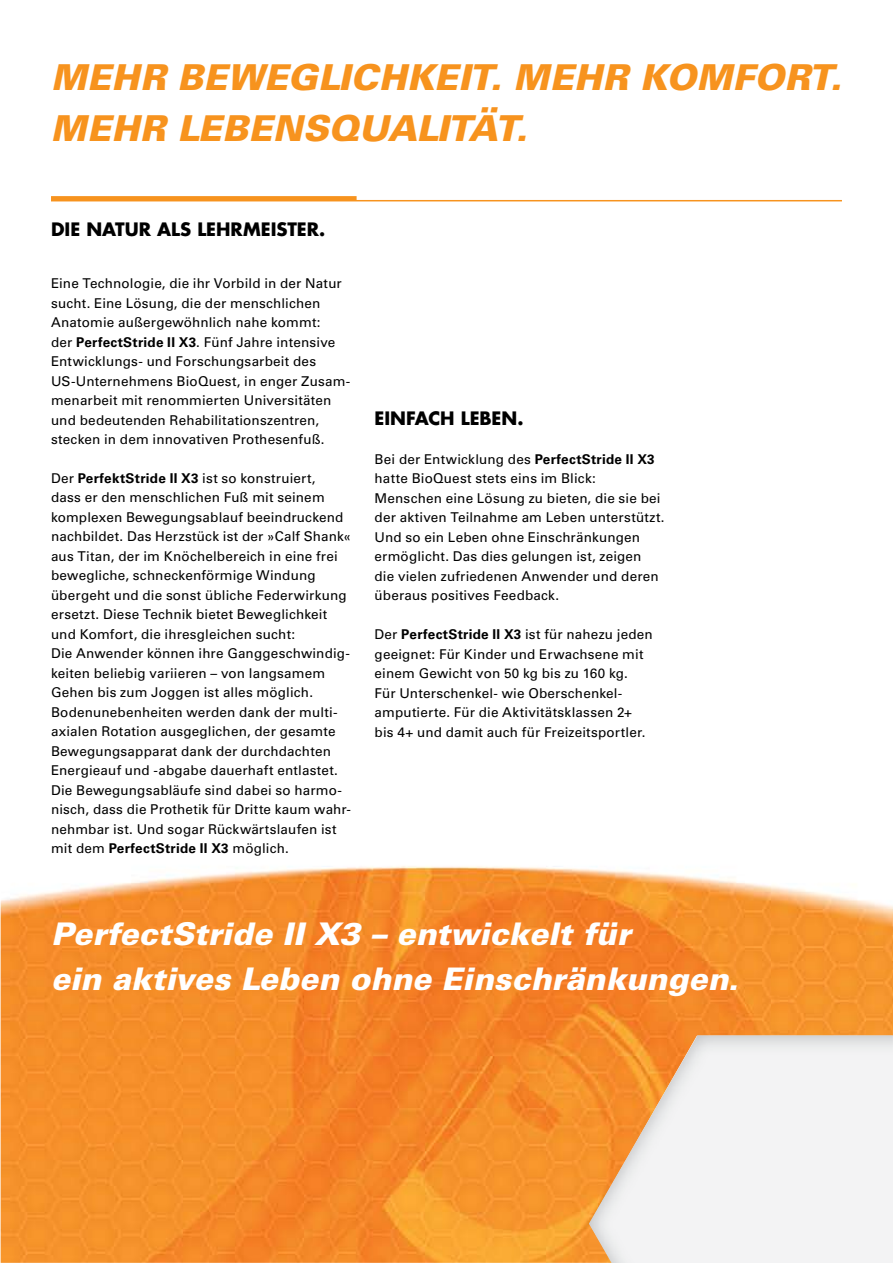
<style>
.page{position:relative;width:893px;height:1263px;background:#fff}
.page>*{position:absolute;margin:0;border:0;box-sizing:border-box;transform-origin:0 0}
.t1{font:italic 900 35.7px/51.6px "Univers LT Std";letter-spacing:.01em;color:#f7931e}
.t2{font:italic 900 35.7px "Univers LT Std";letter-spacing:-.015em;color:#f7931e}
.t3{font:italic 900 31.2px/45px "Univers LT Std";letter-spacing:.005em;color:#fff}
.t4{font:700 18px "Futura Std";color:#000}
.t5{font:13.5px/19.5px "Univers LT Std";letter-spacing:.01em;color:#000}
.s1{font-weight:700}
</style>
<div class="page">
<img style="left:1px;top:866px;width:892px;height:397px">
<img style="left:589px;top:1035px;width:304px;height:228px">
<hr style="left:51px;top:200px;width:791px;height:1px;background:#f7931e">
<div style="left:51px;top:196px;width:306px;height:5px;background:#f7931e"></div>
<h1 class="t1" style="left:51px;top:51px;width:792px">Mehr Beweglichkeit. Mehr Komfort.<br>Mehr Lebe</h1>
<h1 class="t2" style="left:273px;top:106px;width:256px">nsqualität.</h1>
<h3 class="t4" style="left:51px;top:217px;width:276px">DIE NATUR ALS LEHRMEISTER.</h3>
<p class="t5" style="left:51px;top:274px;width:301px">Eine Technologie, die ihr Vorbild in der Natur sucht. Eine Lösung, die der menschlichen Anatomie außergewöhnlich nahe kommt:<br>der <span class="s1">PerfectStride II X3</span>. Fünf Jahre intensive Entwicklungs- und Forschungsarbeit des US-Unternehmens BioQuest, in enger Zusam&shy;menarbeit mit renommierten Universitäten und bedeutenden Rehabilitationszentren, stecken in dem innovativen Prothesenfuß.</p>
<p class="t5" style="left:51px;top:468px;width:302px">Der <span class="s1">PerfektStride II X3</span> ist so konstruiert,<br>dass er den menschlichen Fuß mit seinem komplexen Bewegungsablauf beeindruckend nachbildet. Das Herzstück ist der »Calf Shank« aus Titan, der im Knöchelbereich in eine frei bewegliche, schneckenförmige Windung übergeht und die sonst übliche Federwirkung ersetzt. Diese Technik bietet Beweglichkeit und Komfort, die ihresgleichen sucht:<br>Die Anwender können ihre Ganggeschwindig&shy;keiten beliebig variieren – von langsamem Gehen bis zum Joggen ist alles möglich.<br>Bodenunebenheiten werden dank der multi&shy;axialen Rotation ausgeglichen, der gesamte Bewegungsapparat dank der durchdachten Energieauf und -abgabe dauerhaft entlastet.<br>Die Bewegungsabläufe sind dabei so harmo&shy;nisch, dass die Prothetik für Dritte kaum wahr&shy;nehmbar ist. Und sogar Rückwärtslaufen ist mit dem <span class="s1">PerfectStride II X3</span> möglich.</p>
<h3 class="t4" style="left:375px;top:406px;width:150px">EINFACH LEBEN.</h3>
<p class="t5" style="left:375px;top:449px;width:292px">Bei der Entwicklung des <span class="s1">PerfectStride II X3 </span>hatte BioQuest stets eins im Blick:<br>Menschen eine Lösung zu bieten, die sie bei der aktiven Teilnahme am Leben unterstützt.<br>Und so ein Leben ohne Einschränkungen ermöglicht. Das dies gelungen ist, zeigen<br>die vielen zufriedenen Anwender und deren überaus positives Feedback.</p>
<p class="t5" style="left:375px;top:625px;width:280px">Der <span class="s1">PerfectStride II X3</span> ist für nahezu jeden geeignet: Für Kinder und Erwachsene mit einem Gewicht von 50 kg bis zu 160 kg.<br>Für Unterschenkel- wie Oberschenkel&shy;amputierte. Für die Aktivitätsklassen 2+ bis 4+ und damit auch für Freizeitsportler.</p>
<h2 class="t3" style="left:51px;top:911px;width:689px">PerfectStride II X3 – entwickelt für<br>ein aktives Leben ohne Einschränkungen.</h2>
</div>
